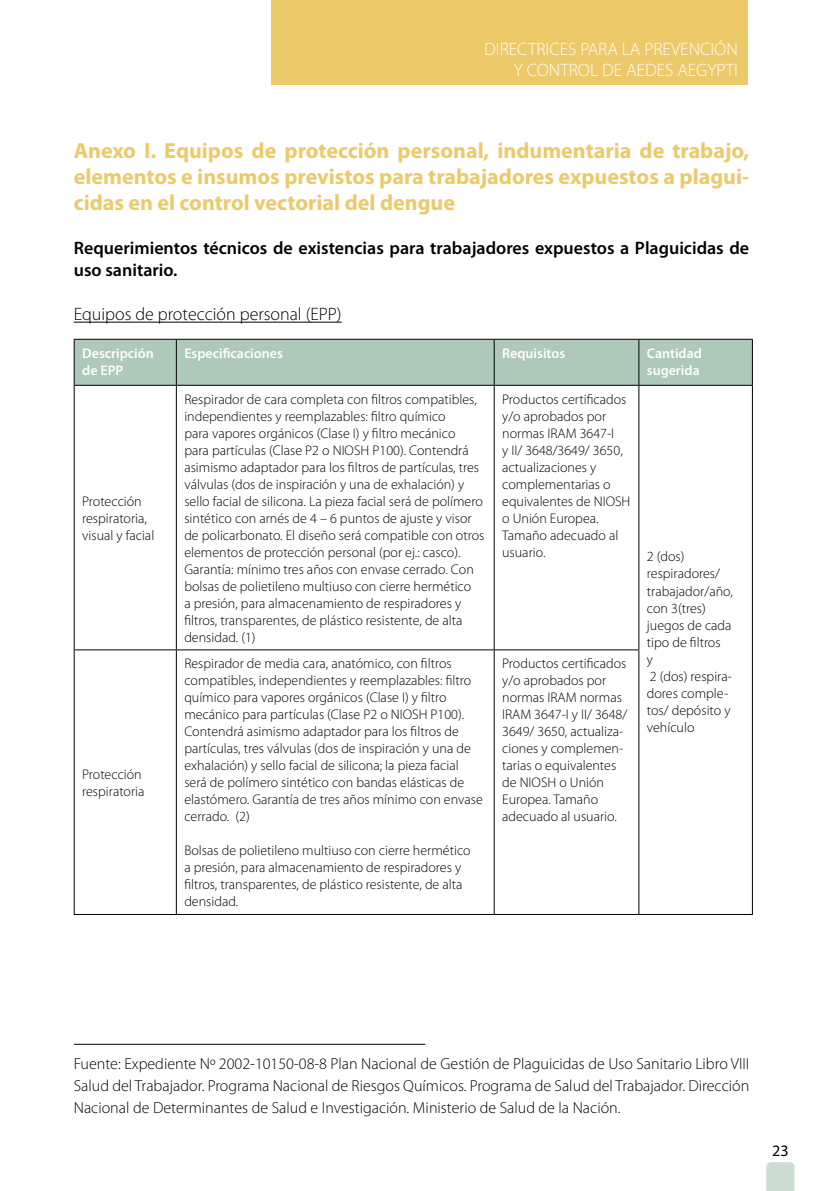
<style>
.page{position:relative;width:823px;height:1191px;background:#fff}
.page>*{position:absolute;margin:0;border:0;box-sizing:border-box;transform-origin:0 0}
.t1{font:700 22px/26px "Myriad Pro";color:#ecca69;text-align:justify}
.t2{font:600 18px/22px "Myriad Pro";color:#000}
.t3{font:300 18px/21.6px "Myriad Pro";color:#fff;text-align:right}
.t4{font:300 18px "Myriad Pro";color:#000}
.t5{font:300 16px/22px "Myriad Pro";color:#000;text-align:justify}
.t6{font:16px "Myriad Pro";color:#000}
.t7{font:300 14px/17px "Myriad Pro";color:#000}
.t8{font:600 14px/17px "Myriad Pro";color:#fff}
</style>
<div class="page">
<svg style="left:766px;top:1162px;width:28px;height:29px"></svg>
<div style="left:271px;top:0;width:476px;height:85px;background:#ecca69"></div>
<hr style="left:74px;top:322px;width:267px;height:1px;background:#000">
<div style="left:75px;top:340px;width:676px;height:45px;background:#aec8ba"></div>
<hr style="left:74px;top:339px;width:102px;height:1px;background:#000">
<hr style="left:74px;top:340px;width:1px;height:45px;background:#000">
<hr style="left:176px;top:339px;width:318px;height:1px;background:#000">
<hr style="left:176px;top:340px;width:1px;height:45px;background:#000">
<hr style="left:494px;top:339px;width:144px;height:1px;background:#000">
<hr style="left:493px;top:340px;width:1px;height:45px;background:#000">
<hr style="left:638px;top:339px;width:114px;height:1px;background:#000">
<hr style="left:638px;top:340px;width:1px;height:45px;background:#000">
<hr style="left:751px;top:340px;width:1px;height:45px;background:#000">
<hr style="left:74px;top:385px;width:102px;height:1px;background:#000">
<hr style="left:74px;top:386px;width:1px;height:263px;background:#000">
<hr style="left:176px;top:385px;width:318px;height:1px;background:#000">
<hr style="left:176px;top:386px;width:1px;height:263px;background:#000">
<hr style="left:494px;top:385px;width:144px;height:1px;background:#000">
<hr style="left:493px;top:386px;width:1px;height:263px;background:#000">
<hr style="left:638px;top:385px;width:114px;height:1px;background:#000">
<hr style="left:638px;top:386px;width:1px;height:263px;background:#000">
<hr style="left:751px;top:386px;width:1px;height:264px;background:#000">
<hr style="left:751px;top:650px;width:1px;height:264px;background:#000">
<hr style="left:638px;top:914px;width:114px;height:1px;background:#000">
<hr style="left:74px;top:649px;width:102px;height:1px;background:#000">
<hr style="left:74px;top:650px;width:1px;height:264px;background:#000">
<hr style="left:176px;top:649px;width:318px;height:1px;background:#000">
<hr style="left:176px;top:650px;width:1px;height:264px;background:#000">
<hr style="left:494px;top:649px;width:145px;height:1px;background:#000">
<hr style="left:493px;top:650px;width:1px;height:264px;background:#000">
<hr style="left:638px;top:650px;width:1px;height:264px;background:#000">
<hr style="left:74px;top:914px;width:102px;height:1px;background:#000">
<hr style="left:176px;top:914px;width:318px;height:1px;background:#000">
<hr style="left:494px;top:914px;width:144px;height:1px;background:#000">
<hr style="left:74px;top:1043px;width:351px;height:1px;background:#000">
<p class="t3" style="left:484px;top:38px;width:255px">DIRECTRICES PARA LA PREVENCIÓN<br>Y CONTROL DE AEDES AEGYPTI</p>
<h1 class="t1" style="left:74px;top:137px;width:676px">Anexo I. Equipos de protección personal, indumentaria de trabajo, elementos e insumos previstos para trabajadores expuestos a plagui&shy;cidas en el control vectorial del dengue</h1>
<p class="t2" style="left:74px;top:237px;width:676px">Requerimientos técnicos de existencias para trabajadores expuestos a Plaguicidas de uso sanitario.</p>
<p class="t4" style="left:74px;top:303px;width:269px">Equipos de protección personal (EPP)</p>
<p class="t8" style="left:82px;top:344px;width:73px">Descripción de EPP</p>
<p class="t8" style="left:184px;top:344px;width:100px">Especificaciones</p>
<p class="t8" style="left:502px;top:344px;width:64px">Requisitos</p>
<p class="t8" style="left:646px;top:344px;width:57px">Cantidad sugerida</p>
<p class="t7" style="left:82px;top:492px;width:74px">Protección respiratoria, visual y facial</p>
<p class="t7" style="left:82px;top:765px;width:64px">Protección respiratoria</p>
<p class="t7" style="left:184px;top:390px;width:301px">Respirador de cara completa con filtros compatibles, independientes y reemplazables: filtro químico<br>para vapores orgánicos (Clase I) y filtro mecánico<br>para partículas (Clase P2 o NIOSH P100). Contendrá asimismo adaptador para los filtros de partículas, tres válvulas (dos de inspiración y una de exhalación) y sello facial de silicona. La pieza facial será de polímero sintético con arnés de 4 – 6 puntos de ajuste y visor de policarbonato. El diseño será compatible con otros elementos de protección personal (por ej.: casco).<br>Garantía: mínimo tres años con envase cerrado. Con bolsas de polietileno multiuso con cierre hermético<br>a presión, para almacenamiento de respiradores y filtros, transparentes, de plástico resistente, de alta densidad. (1)</p>
<p class="t7" style="left:502px;top:390px;width:130px">Productos certificados y/o aprobados por normas IRAM 3647-I<br>y II/ 3648/3649/ 3650, actualizaciones y complementarias o equivalentes de NIOSH o Unión Europea.<br>Tamaño adecuado al usuario.</p>
<p class="t7" style="left:184px;top:655px;width:300px">Respirador de media cara, anatómico, con filtros compatibles, independientes y reemplazables: filtro químico para vapores orgánicos (Clase I) y filtro mecánico para partículas (Clase P2 o NIOSH P100).<br>Contendrá asimismo adaptador para los filtros de partículas, tres válvulas (dos de inspiración y una de exhalación) y sello facial de silicona; la pieza facial será de polímero sintético con bandas elásticas de elastómero. Garantía de tres años mínimo con envase cerrado. (2)</p>
<p class="t7" style="left:184px;top:842px;width:288px">Bolsas de polietileno multiuso con cierre hermético a presión, para almacenamiento de respiradores y filtros, transparentes, de plástico resistente, de alta densidad.</p>
<p class="t7" style="left:502px;top:655px;width:126px">Productos certificados y/o aprobados por normas IRAM normas<br>IRAM 3647-I y II/ 3648/<br>3649/ 3650, actualiza&shy;ciones y complemen&shy;tarias o equivalentes de NIOSH o Unión<br>Europea. Tamaño adecuado al usuario.</p>
<p class="t7" style="left:646px;top:548px;width:87px">2 (dos) respiradores/ trabajador/año, con 3(tres) juegos de cada tipo de filtros<br>y<br>2 (dos) respira&shy;dores comple&shy;tos/ depósito y vehículo</p>
<p class="t5" style="left:74px;top:1052px;width:676px">Fuente: Expediente Nº 2002-10150-08-8 Plan Nacional de Gestión de Plaguicidas de Uso Sanitario Libro VIII Salud del Trabajador. Programa Nacional de Riesgos Químicos. Programa de Salud del Trabajador. Dirección Nacional de Determinantes de Salud e Investigación. Ministerio de Salud de la Nación.</p>
<p class="t6" style="left:771px;top:1140px;width:18px">23</p>
</div>
